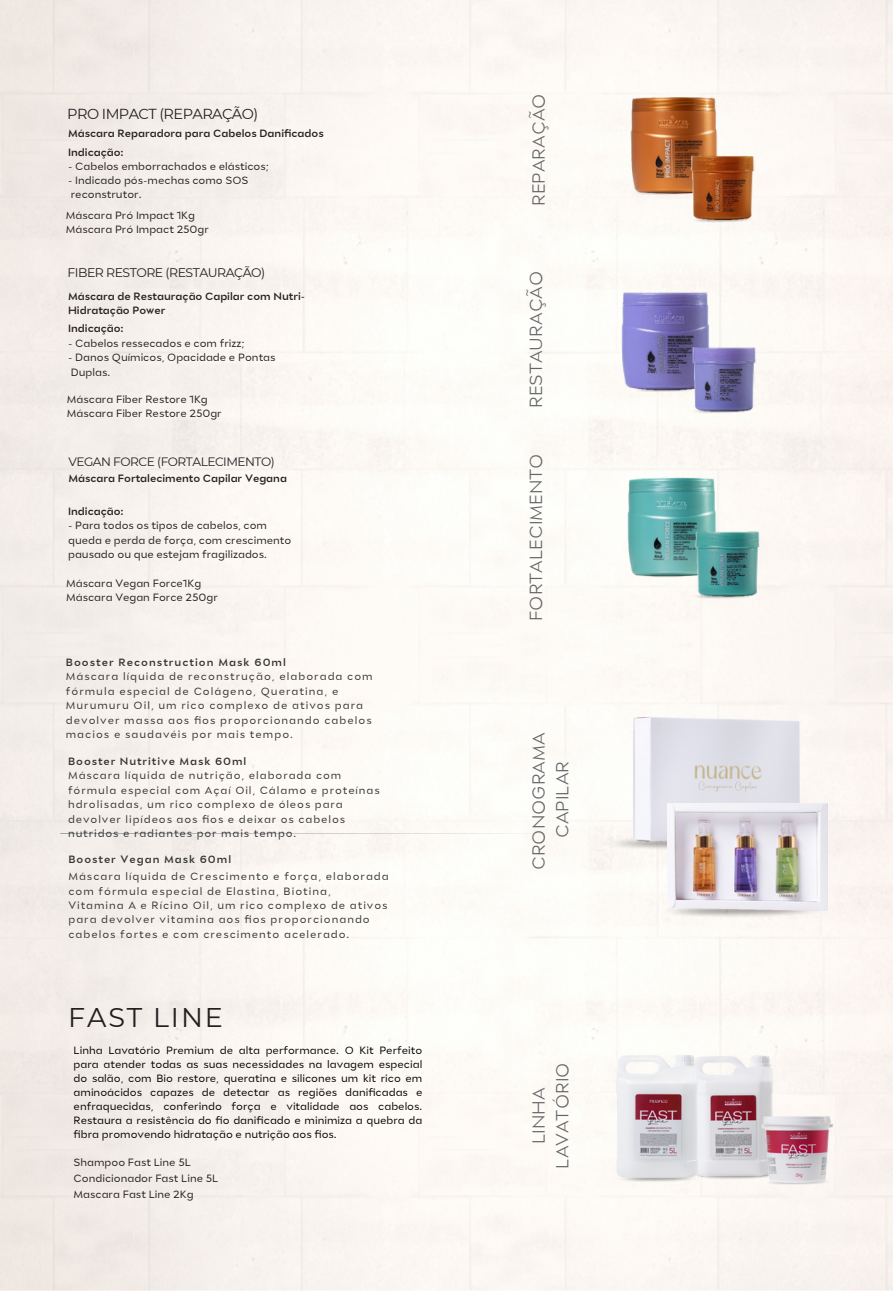
<style>
.page{position:relative;width:893px;height:1291px;background:#fff}
.page>*{position:absolute;margin:0;border:0;box-sizing:border-box;transform-origin:0 0}
.t1{font:26.95px "Montserrat";letter-spacing:.07em;color:#231f20}
.t2{font:300 17.5px "Stray";color:#646568}
.t3{font:14.53px "Montserrat";letter-spacing:-.04em;color:#231f20}
.t4{font:12.42px "Montserrat";letter-spacing:-.04em;color:#231f20}
.t5{font:12.08px "Montserrat";letter-spacing:-.04em;color:#231f20}
.t6{font:10.5px/14.3px "Stray";letter-spacing:.095em;color:#333}
.t7{font:10.5px/14.3px "Stray";color:#231f20}
.t8{font:10.5px/14px "Stray";color:#000;text-align:justify}
.t9{font:600 10.5px/14px "Stray";color:#231f20}
.t10{font:600 10.5px "Stray";letter-spacing:.09em;color:#333}
</style>
<div class="page">
<img style="left:612px;top:1050px;width:198px;height:132px">
<img style="left:719px;top:1071px;width:116px;height:114px">
<img style="left:628px;top:94px;width:91px;height:102px">
<img style="left:630px;top:190px;width:60px;height:6px">
<img style="left:690px;top:154px;width:65px;height:63px">
<img style="left:686px;top:217px;width:72px;height:6px">
<img style="left:618px;top:287px;width:92px;height:108px">
<img style="left:629px;top:387px;width:61px;height:6px">
<img style="left:690px;top:345px;width:68px;height:71px">
<img style="left:686px;top:408px;width:72px;height:6px">
<svg style="left:60px;top:832px;width:508px;height:1px"></svg>
<img style="left:626px;top:474px;width:92px;height:104px">
<img style="left:632px;top:572px;width:59px;height:6px">
<img style="left:691px;top:527px;width:70px;height:73px">
<img style="left:687px;top:593px;width:72px;height:6px">
<img style="left:585px;top:645px;width:262px;height:261px">
<img style="left:667px;top:803px;width:160px;height:107px">
<p class="t3" style="left:67px;top:105px;width:192px">PRO IMPACT (REPARAÇÃO)</p>
<p class="t9" style="left:68px;top:125px;width:257px;line-height:18.4px">Máscara Reparadora para Cabelos Danificados<br>Indicação:</p>
<p class="t7" style="left:68px;top:160px;width:202px">- Cabelos emborrachados e elásticos;</p>
<p class="t7" style="left:68px;top:174px;width:182px">- Indicado pós-mechas como SOS</p>
<p class="t7" style="left:71px;top:188px;width:72px">reconstrutor.</p>
<p class="t7" style="left:66px;top:209px;width:145px">Máscara Pró Impact 1Kg<br>Máscara Pró Impact 250gr</p>
<p class="t4" style="left:67px;top:265px;width:199px">FIBER RESTORE (RESTAURAÇÃO)</p>
<p class="t9" style="left:68px;top:290px;width:238px">Máscara de Restauração Capilar com Nutri-<br>Hidratação Power</p>
<p class="t9" style="left:68px;top:323px;width:57px">Indicação:</p>
<p class="t7" style="left:68px;top:337px;width:178px">- Cabelos ressecados e com frizz;</p>
<p class="t7" style="left:68px;top:351px;width:209px">- Danos Químicos, Opacidade e Pontas</p>
<p class="t7" style="left:71px;top:366px;width:41px">Duplas.</p>
<p class="t7" style="left:67px;top:393px;width:156px">Máscara Fiber Restore 1Kg<br>Máscara Fiber Restore 250gr</p>
<p class="t5" style="left:68px;top:454px;width:208px">VEGAN FORCE (FORTALECIMENTO)</p>
<p class="t9" style="left:68px;top:472px;width:220px">Máscara Fortalecimento Capilar Vegana</p>
<p class="t9" style="left:68px;top:505px;width:57px">Indicação:</p>
<p class="t7" style="left:68px;top:519px;width:225px">- Para todos os tipos de cabelos, com queda e perda de força, com crescimento pausado ou que estejam fragilizados.</p>
<p class="t7" style="left:66px;top:576px;width:153px">Máscara Vegan Force1Kg<br>Máscara Vegan Force 250gr</p>
<p class="t10" style="left:66px;top:658px;width:222px">Booster Reconstruction Mask 60ml</p>
<p class="t6" style="left:66px;top:670px;width:308px">Máscara líquida de reconstrução, elaborada com fórmula especial de Colágeno, Queratina, e Murumuru Oil, um rico complexo de ativos para devolver massa aos fios proporcionando cabelos macios e saudavéis por mais tempo.</p>
<p class="t10" style="left:68px;top:757px;width:180px">Booster Nutritive Mask 60ml</p>
<p class="t6" style="left:68px;top:769px;width:275px">Máscara líquida de nutrição, elaborada com</p>
<p class="t6" style="left:68px;top:784px;width:313px">fórmula especial com Açaí Oil, Cálamo e proteínas hdrolisadas, um rico complexo de óleos para devolver lipídeos aos fios e deixar os cabelos</p>
<p class="t6" style="left:68px;top:827px;width:230px">nutridos e radiantes por mais tempo.</p>
<p class="t10" style="left:68px;top:855px;width:164px">Booster Vegan Mask 60ml</p>
<p class="t6" style="left:68px;top:870px;width:322px">Máscara líquida de Crescimento e força, elaborada</p>
<p class="t6" style="left:68px;top:884px;width:264px">com fórmula especial de Elastina, Biotina,</p>
<p class="t6" style="left:68px;top:899px;width:320px">Vitamina A e Rícino Oil, um rico complexo de ativos</p>
<p class="t6" style="left:68px;top:913px;width:303px">para devolver vitamina aos fios proporcionando</p>
<p class="t6" style="left:68px;top:927px;width:282px">cabelos fortes e com crescimento acelerado.</p>
<p class="t1" style="left:68px;top:1000px;width:156px">FAST LINE</p>
<p class="t8" style="left:74px;top:1043px;width:350px">Linha Lavatório Premium de alta performance. O Kit Perfeito para atender todas as suas necessidades na lavagem especial do salão, com Bio restore, queratina e silicones um kit rico em aminoácidos capazes de detectar as regiões danificadas e enfraquecidas, conferindo força e vitalidade aos cabelos.<br>Restaura a resistência do fio danificado e minimiza a quebra da fibra promovendo hidratação e nutrição aos fios.</p>
<p class="t7" style="left:74px;top:1156px;width:119px">Shampoo Fast Line 5L</p>
<p class="t7" style="left:74px;top:1172px;width:146px">Condicionador Fast Line 5L</p>
<p class="t7" style="left:74px;top:1187px;width:122px">Mascara Fast Line 2Kg</p>
<p class="t2" style="left:531px;top:206px;width:114px;rotate:-90deg">REPARAÇÃO</p>
<p class="t2" style="left:529px;top:408px;width:138px;rotate:-90deg">RESTAURAÇÃO</p>
<p class="t2" style="left:529px;top:621px;width:169px;rotate:-90deg">FORTALECIMENTO</p>
<p class="t2" style="left:531px;top:870px;width:139px;rotate:-90deg">CRONOGRAMA</p>
<p class="t2" style="left:555px;top:838px;width:79px;rotate:-90deg">CAPILAR</p>
<p class="t2" style="left:555px;top:1168px;width:107px;rotate:-90deg">LAVATÓRIO</p>
<p class="t2" style="left:531px;top:1143px;width:58px;rotate:-90deg">LINHA</p>
</div>
